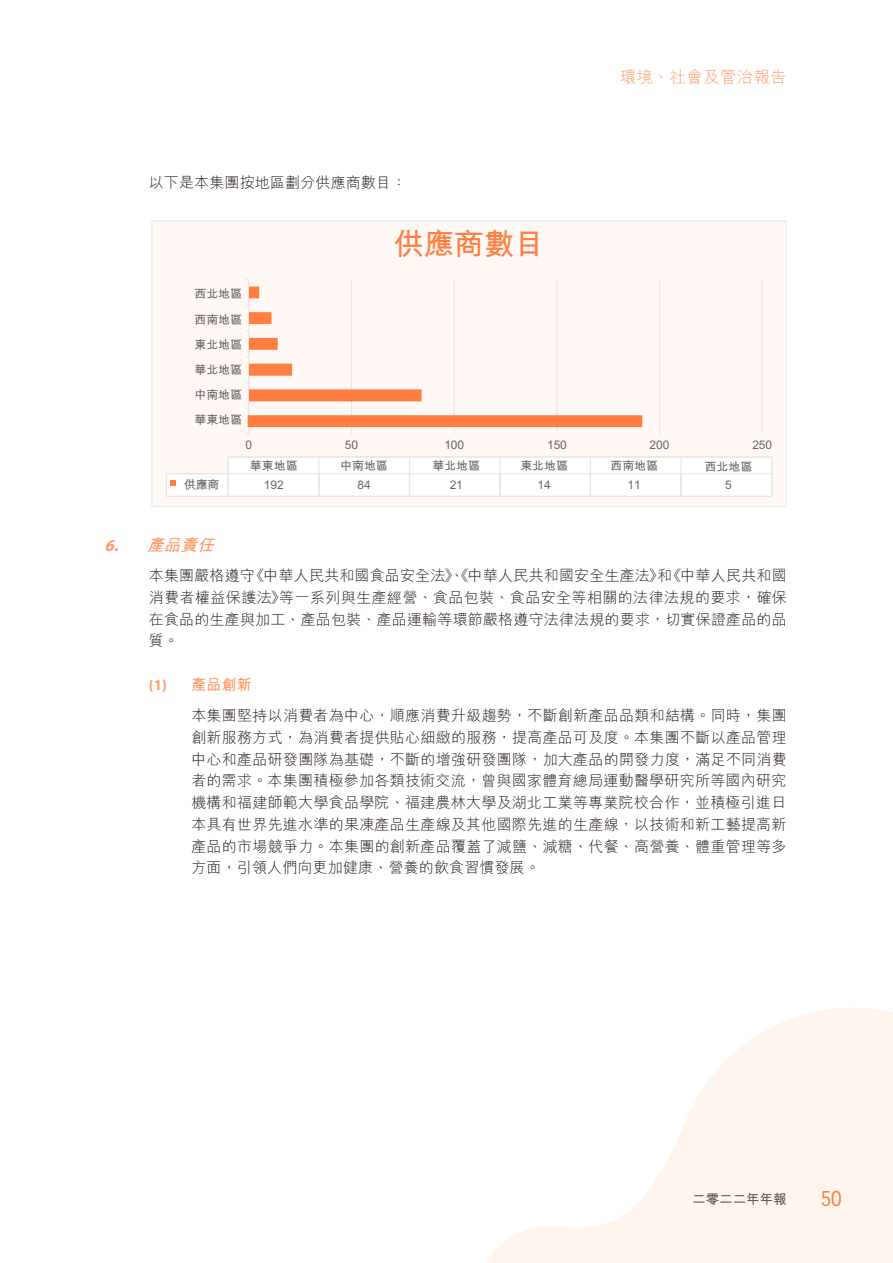
<style>
.page{position:relative;width:893px;height:1263px;background:#fff}
.page>*{position:absolute;margin:0;border:0;box-sizing:border-box;transform-origin:0 0}
.t1{font:30.3px "M Hei HK Bold E Ten B5 H";color:#ff7e40}
.t2{font:21px "Vectora LT Std";color:#ff7e40;scale:.9 1}
.t3{font:300 16.5px "M Hei HK";letter-spacing:.015em;color:#ff9a66}
.t4{font:italic 700 16.5px "M Hei HK";color:#ff9a66}
.t5{font:italic 700 16.5px "Myriad Pro";color:#ff9a66}
.t6{font:300 15px/21.8px "M Hei HK";letter-spacing:.015em;color:#231916}
.t7{font:700 15px "M Hei HK";color:#ff9a66}
.t8{font:700 15px "Myriad Pro";color:#ff9a66}
.t9{font:700 13.5px "M Hei HK";color:#595857}
.t10{font:11.85px/18.6px "M Hei HK Bold E Ten B5 H";color:#676666;text-align:center}
</style>
<div class="page">
<svg style="left:487px;top:1008px;width:406px;height:255px;fill:#fff5ef"></svg>
<div style="left:152px;top:221px;width:634px;height:286px;background:#fff8f5"></div>
<div style="left:151px;top:220px;width:636px;height:287px;border:1px solid #e7e7e7"></div>
<div style="left:228px;top:456px;width:544px;height:41px;background:#fff;border:1px solid #e7e7e7"></div>
<div style="left:166px;top:473px;width:62px;height:24px;background:#fff;border:1px solid #e7e7e7"></div>
<hr style="left:351px;top:280px;width:1px;height:154px;background:#e7e7e7">
<hr style="left:454px;top:280px;width:1px;height:154px;background:#e7e7e7">
<hr style="left:556px;top:280px;width:1px;height:154px;background:#e7e7e7">
<hr style="left:659px;top:280px;width:1px;height:154px;background:#e7e7e7">
<hr style="left:762px;top:280px;width:1px;height:154px;background:#e7e7e7">
<hr style="left:248px;top:280px;width:2px;height:154px;background:#e7e7e7">
<hr style="left:228px;top:456px;width:544px;height:1px;background:#e7e7e7">
<svg style="left:499px;top:457px;width:2px;height:16px"></svg>
<svg style="left:680px;top:457px;width:2px;height:16px"></svg>
<hr style="left:166px;top:473px;width:606px;height:1px;background:#e7e7e7">
<hr style="left:166px;top:496px;width:606px;height:1px;background:#e7e7e7">
<svg style="left:228px;top:457px;width:1px;height:39px"></svg>
<svg style="left:318px;top:457px;width:1px;height:39px"></svg>
<svg style="left:409px;top:457px;width:1px;height:39px"></svg>
<hr style="left:499px;top:474px;width:2px;height:22px;background:#e7e7e7">
<svg style="left:590px;top:457px;width:1px;height:39px"></svg>
<hr style="left:680px;top:474px;width:2px;height:22px;background:#e7e7e7">
<svg style="left:771px;top:457px;width:1px;height:39px"></svg>
<svg style="left:166px;top:474px;width:10px;height:22px"></svg>
<svg style="left:248px;top:286px;width:394px;height:141px"></svg>
<p class="t3" style="left:620px;top:68px;width:168px">環境、社會及管治報告</p>
<p class="t5" style="left:105px;top:535px;width:21px">6.</p>
<p class="t6" style="left:149px;top:171px;width:259px">以下是本集團按地區劃分供應商數目：</p>
<p class="t10" style="left:194px;top:280px;width:49px;line-height:25.2px;text-align:justify">西北地區西南地區東北地區華北地區中南地區華東地區</p>
<p class="t10" style="left:246px;top:434px;width:8px">0</p>
<p class="t10" style="left:345px;top:434px;width:15px">50</p>
<h1 class="t1" style="left:393px;top:222px;width:153px">供應商數目</h1>
<p class="t10" style="left:444px;top:434px;width:21px">100</p>
<p class="t10" style="left:547px;top:434px;width:21px">150</p>
<p class="t10" style="left:184px;top:474px;width:37px">供應商</p>
<p class="t4" style="left:147px;top:533px;width:74px">產品責任</p>
<p class="t10" style="left:250px;top:455px;width:49px">華東地區<br>192</p>
<p class="t10" style="left:340px;top:455px;width:49px">中南地區<br>84</p>
<p class="t10" style="left:432px;top:455px;width:49px">華北地區<br>21</p>
<p class="t10" style="left:520px;top:455px;width:49px">東北地區<br>14</p>
<p class="t10" style="left:650px;top:434px;width:21px">200</p>
<p class="t10" style="left:610px;top:455px;width:49px">西南地區<br>11</p>
<p class="t10" style="left:752px;top:434px;width:21px">250</p>
<p class="t10" style="left:705px;top:456px;width:49px">西北地區<br>5</p>
<p class="t6" style="left:250px;top:564px;width:424px">《中華人民共和國食品安全法》、《中華人民共和國安全生產法和》</p>
<p class="t6" style="left:667px;top:564px;width:121px">《中華人民共和國</p>
<p class="t6" style="left:149px;top:564px;width:108px">本集團嚴格遵守</p>
<p class="t6" style="left:279px;top:586px;width:509px">等一系列與生產經營、食品包裝、食品安全等相關的法律法規的要求，確保</p>
<p class="t6" style="left:149px;top:586px;width:639px">消費者權益保護法》<br>在食品的生產與加工、產品包裝、產品運輸等環節嚴格遵守法律法規的要求，切實保證產品的品質。</p>
<p class="t7" style="left:191px;top:673px;width:62px">產品創新</p>
<p class="t8" style="left:149px;top:675px;width:20px">1( )</p>
<p class="t6" style="left:191px;top:704px;width:597px;text-align:justify">本集團堅持以消費者為中心，順應消費升級趨勢，不斷創新產品品類和結構。同時，集團創新服務方式，為消費者提供貼心細緻的服務，提高產品可及度。本集團不斷以產品管理中心和產品研發團隊為基礎，不斷的增強研發團隊，加大產品的開發力度，滿足不同消費者的需求。本集團積極參加各類技術交流，曾與國家體育總局運動醫學研究所等國內研究機構和福建師範大學食品學院、福建農林大學及湖北工業等專業院校合作，並積極引進日本具有世界先進水準的果凍產品生產線及其他國際先進的生產線，以技術和新工藝提高新產品的市場競爭力。本集團的創新產品覆蓋了減鹽、減糖、代餐、高營養、體重管理等多方面，引領人們向更加健康、營養的飲食習慣發展。</p>
<p class="t9" style="left:692px;top:1189px;width:96px">二零二二年年報</p>
<h2 class="t2" style="left:821px;top:1186px;width:25px">50</h2>
</div>
